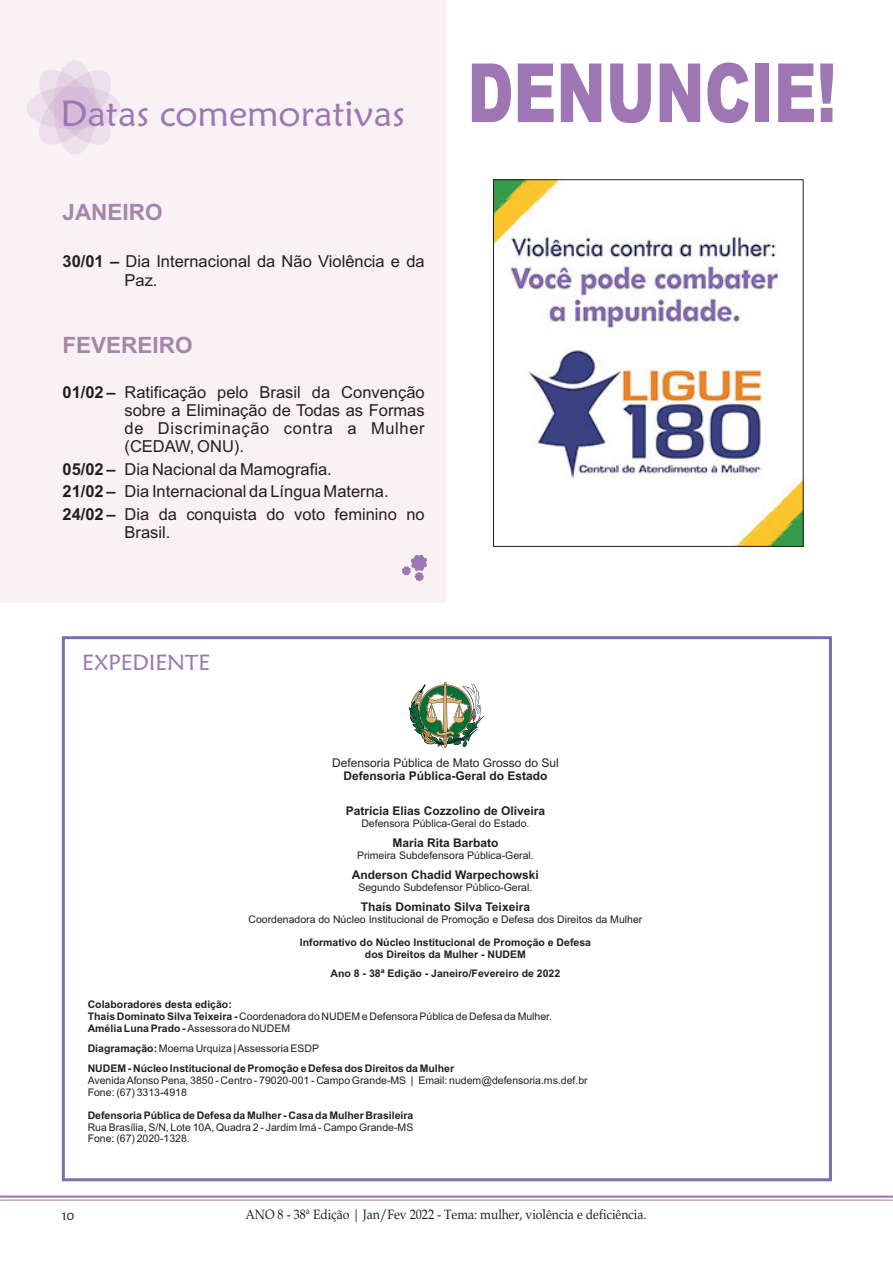
<style>
.page{position:relative;width:893px;height:1263px;background:#fff}
.page>*{position:absolute;margin:0;border:0;box-sizing:border-box;transform-origin:0 0}
.t1{font:900 81.75px "Arial";color:#9e76b3;scale:.73 1}
.t2{font:36px "Maiandra GD";color:#9e76b3}
.t3{font:700 22.5px "Arial";color:#a585a9}
.t4{font:21.9px "Maiandra GD";color:#9e76b3}
.t5{font:16.5px/18px "Arial";color:#231f20}
.t6{font:13.5px "Book Antiqua";color:#231f20;scale:.9 1}
.t7{font:700 12px "Arial";color:#231f20}
.t8{font:12px "Arial";color:#231f20}
.t9{font:10.5px/11.7px "Arial";color:#231f20}
.t10{font:700 10.5px/11.7px "Arial";color:#231f20;text-align:center}
.t11{font:10.35px "Maiandra GD";color:#231f20;scale:1.21 1}
.s1{font-weight:700}
.s2{font-weight:400}
</style>
<div class="page">
<svg style="left:409px;top:682px;width:76px;height:66px"></svg>
<div style="left:62px;top:636px;width:770px;height:545px;border:3px solid #756fb3"></div>
<img style="left:495px;top:182px;width:306px;height:362px">
<svg style="left:0;top:1195px;width:893px;height:6px"></svg>
<div style="left:0;top:0;width:446px;height:603px;background:#f9f2f5"></div>
<div style="left:53px;top:60px;width:44px;height:94px;background:#eddfeb;border-radius:50%"></div>
<div style="left:26px;top:86px;width:95px;height:43px;background:#eddfeb;border-radius:50%"></div>
<svg style="left:34px;top:66px;width:82px;height:84px"></svg>
<svg style="left:402px;top:554px;width:25px;height:27px"></svg>
<h2 class="t2" style="left:61px;top:99px;width:346px">Datas comemorativas</h2>
<h3 class="t3" style="left:63px;top:203px;width:102px">JANEIRO</h3>
<h3 class="t5" style="left:125px;top:254px;width:302px;text-indent:-62px"><span class="s1">30/01 –</span> Dia Internacional da Não Violência e da<br>Paz.</h3>
<h3 class="t3" style="left:63px;top:337px;width:132px">FEVEREIRO</h3>
<h3 class="t5" style="left:125px;top:385px;width:302px;text-align:justify;text-indent:-62px"><span class="s1">01/02 –</span> Ratificação pelo Brasil da Convenção sobre a Eliminação de Todas as Formas de Discriminação contra a Mulher (CEDAW, ONU).</h3>
<h3 class="t5" style="left:63px;top:459px;width:364px;line-height:22.5px"><span class="s1">05/02 –</span> Dia Nacional da Mamografia.<br><span class="s1">21/02 –</span> Dia Internacional da Língua Materna.<br><span class="s1">24/02 –</span> Dia da conquista do voto feminino no</h3>
<h3 class="t5" style="left:125px;top:524px;width:47px">Brasil.</h3>
<h3 class="t4" style="left:82px;top:653px;width:129px">EXPEDIENTE</h3>
<h1 class="t1" style="left:467px;top:64px;width:507px">DENUNCIE!</h1>
<p class="t8" style="left:332px;top:758px;width:228px">Defensoria Pública de Mato Grosso do Sul</p>
<p class="t7" style="left:343px;top:771px;width:206px">Defensoria Pública-Geral do Estado</p>
<p class="t7" style="left:346px;top:807px;width:201px">Patrícia Elias Cozzolino de Oliveira</p>
<p class="t9" style="left:361px;top:819px;width:170px">Defensora Pública-Geral do Estado.</p>
<p class="t7" style="left:392px;top:838px;width:108px">Maria Rita Barbato</p>
<p class="t9" style="left:357px;top:851px;width:178px">Primeira Subdefensora Pública-Geral.</p>
<p class="t7" style="left:352px;top:870px;width:188px">Anderson Chadid Warpechowski</p>
<p class="t9" style="left:358px;top:882px;width:175px">Segundo Subdefensor Público-Geral.</p>
<p class="t7" style="left:361px;top:902px;width:171px">Thaís Dominato Silva Teixeira</p>
<p class="t9" style="left:248px;top:914px;width:395px">Coordenadora do Núcleo Institucional de Promoção e Defesa dos Direitos da Mulher</p>
<p class="t10" style="left:300px;top:938px;width:293px">Informativo do Núcleo Institucional de Promoção e Defesa dos Direitos da Mulher - NUDEM</p>
<p class="t10" style="left:331px;top:968px;width:231px">Ano 8 - 38ª Edição - Janeiro/Fevereiro de 2022</p>
<p class="t9" style="left:88px;top:1000px;width:466px"><span class="s1">Colaboradores desta edição:<br>Thaís Dominato Silva Teixeira -</span> Coordenadora do NUDEM e Defensora Pública de Defesa da Mulher.<br><span class="s1">Amélia Luna Prado -</span> Assessora do NUDEM</p>
<p class="t10" style="left:88px;top:1039px;width:368px;line-height:20.1px;text-align:left">Diagramação: <span class="s2">Moema Urquiza | Assessoria ESDP<br></span>NUDEM - Núcleo Institucional de Promoção e Defesa dos Direitos da Mulher</p>
<p class="t9" style="left:88px;top:1075px;width:501px">Avenida Afonso Pena, 3850 - Centro - 79020-001 - Campo Grande-MS | Email: nudem@defensoria.ms.def.br<br>Fone: (67) 3313-4918</p>
<p class="t10" style="left:88px;top:1110px;width:327px">Defensoria Pública de Defesa da Mulher - Casa da Mulher Brasileira</p>
<p class="t9" style="left:88px;top:1122px;width:327px">Rua Brasília, S/N, Lote 10A, Quadra 2 - Jardim Imá - Campo Grande-MS<br>Fone: (67) 2020-1328.</p>
<p class="t11" style="left:62px;top:1212px;width:12px">10</p>
<p class="t6" style="left:246px;top:1209px;width:447px">ANO 8 - 38ª Edição | Jan/Fev 2022 - Tema: mulher, violência e deficiência.</p>
</div>
